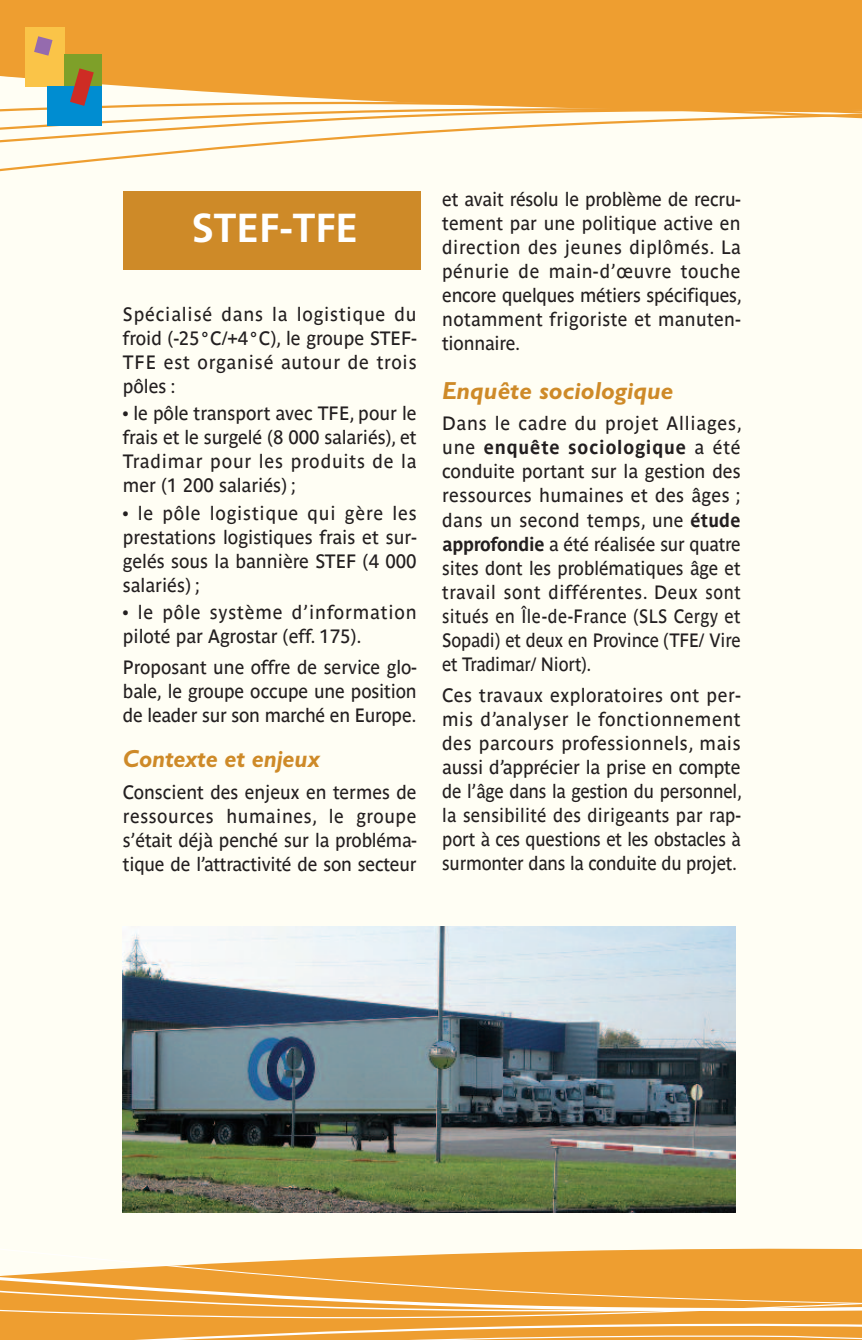
<style>
.page{position:relative;width:862px;height:1340px;background:#fff}
.page>*{position:absolute;margin:0;border:0;box-sizing:border-box;transform-origin:0 0}
.t1{font:700 40.5px "Frutiger";color:#fff}
.t2{font:italic 700 24.75px "Gill Sans";color:#ce8a28}
.t3{font:italic 700 24.75px "Gill Sans";color:#ce8a28;scale:.96 1}
.t4{font:19.12px/24.1px "Parisine";color:#231f20;text-align:justify}
.t5{font:19.12px/24.1px "Parisine";color:#231f20;text-align:justify;scale:.96 1}
.t6{font:19.12px/24.1px "Parisine";letter-spacing:.035em;color:#231f20}
.s1{font-weight:700}
</style>
<div class="page">
<div style="left:0;top:2px;width:861px;height:1337px;background:#fffef4"></div>
<div style="left:0;top:0;width:861px;height:75px;background:#ee9e30"></div>
<svg style="left:0;top:150px;width:210px;height:22px"></svg>
<svg style="left:0;top:1248px;width:861px;height:91px"></svg>
<div style="left:25px;top:27px;width:40px;height:59px;background:#fac448"></div>
<svg style="left:0;top:36px;width:861px;height:114px"></svg>
<img style="left:123px;top:926px;width:612px;height:286px">
<div style="left:123px;top:191px;width:297px;height:79px;background:#ce8a28"></div>
<h1 class="t1" style="left:191px;top:211px;width:168px">STEF-TFE</h1>
<p class="t4" style="left:123px;top:303px;width:295px">Spécialisé dans la logistique du froid (-25°C/+4°C), le groupe STEF-TFE est organisé autour de trois pôles :</p>
<p class="t4" style="left:123px;top:403px;width:295px">• le pôle transport avec TFE, pour le frais et le surgelé (8 000 salariés), et Tradimar pour les produits de la mer (1 200 salariés) ;</p>
<p class="t4" style="left:123px;top:502px;width:295px">• le pôle logistique qui gère les prestations logistiques frais et sur&shy;gelés sous la bannière STEF (4 000 salariés) ;</p>
<p class="t6" style="left:123px;top:602px;width:295px">• le pôle système d’information piloté par Agrostar (eff. 175).</p>
<p class="t5" style="left:123px;top:656px;width:307px">Proposant une offre de service glo&shy;bale, le groupe occupe une position de leader sur son marché en Europe.</p>
<p class="t3" style="left:123px;top:749px;width:206px">Contexte et enjeux</p>
<p class="t5" style="left:123px;top:781px;width:307px">Conscient des enjeux en termes de ressources humaines, le groupe s’était déjà penché sur la probléma&shy;tique de l’attractivité de son secteur</p>
<p class="t5" style="left:442px;top:188px;width:313px">et avait résolu le problème de recru&shy;tement par une politique active en direction des jeunes diplômés. La pénurie de main-d’œuvre touche encore quelques métiers spécifiques, notamment frigoriste et manuten&shy;tionnaire.</p>
<p class="t2" style="left:442px;top:381px;width:233px">Enquête sociologique</p>
<p class="t4" style="left:442px;top:413px;width:301px">Dans le cadre du projet Alliages, une <span class="s1">enquête sociologique</span> a été conduite portant sur la gestion des ressources humaines et des âges ; dans un second temps, une <span class="s1">étude approfondie</span> a été réalisée sur quatre sites dont les problématiques âge et travail sont différentes. Deux sont situés en Île-de-France (SLS Cergy et Sopadi) et deux en Province (TFE/ Vire et Tradimar/ Niort).</p>
<p class="t4" style="left:442px;top:684px;width:301px">Ces travaux exploratoires ont per&shy;mis d’analyser le fonctionnement des parcours professionnels, mais aussi d’apprécier la prise en compte de l’âge dans la gestion du personnel, la sensibilité des dirigeants par rap&shy;port à ces questions et les obstacles à surmonter dans la conduite du projet.</p>
</div>
